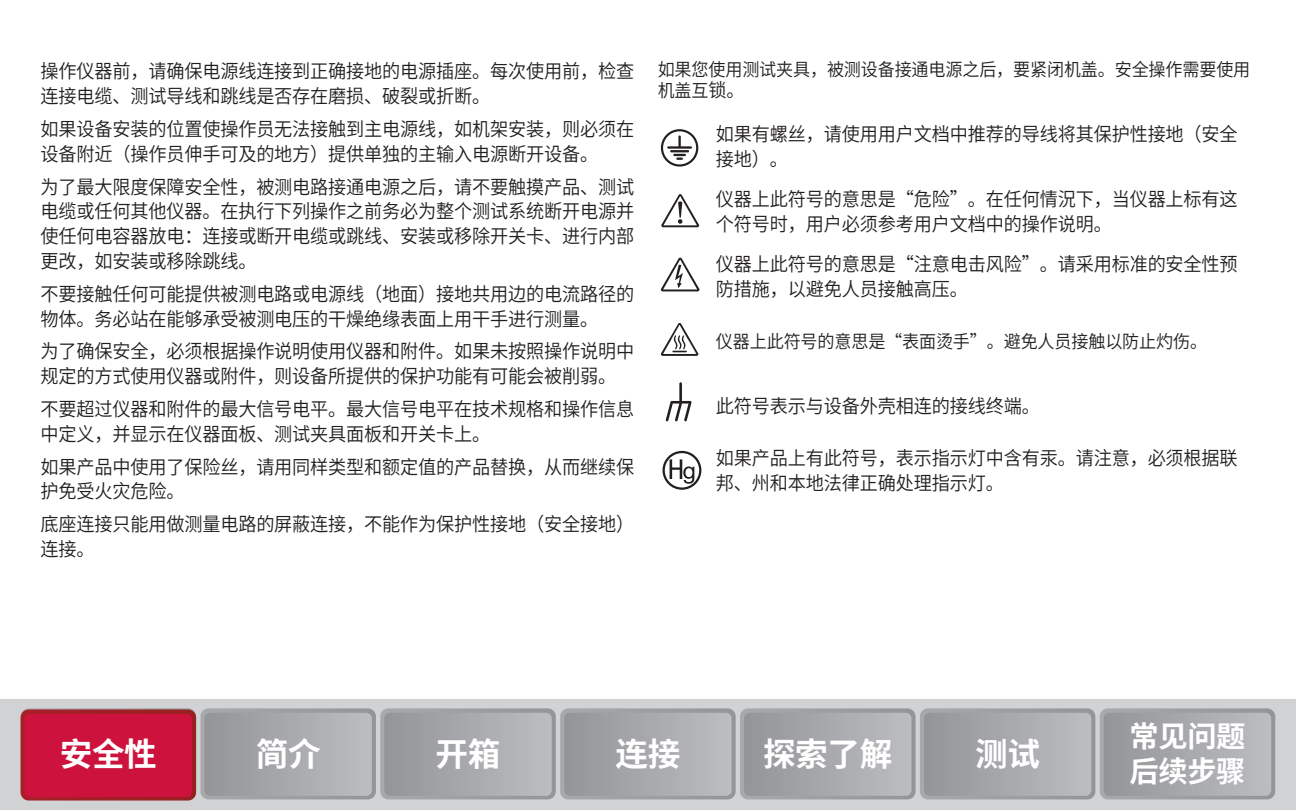
<style>
.page{position:relative;width:1296px;height:810px;background:#fff}
.page>*{position:absolute;margin:0;border:0;box-sizing:border-box;transform-origin:0 0}
.t1{font:700 32.62px "Source Han Sans CN";letter-spacing:-.01em;color:#fff}
.t2{font:700 29.25px/35.1px "Source Han Sans CN";letter-spacing:-.01em;color:#fff}
.t3{font:19.12px/24.8px "Source Han Sans CN";letter-spacing:-.01em;color:#231f20;scale:.95 1}
.t4{font:18px/20.7px "Source Han Sans CN";letter-spacing:-.01em;color:#231f20;scale:.95 1}
.s1{font-size:19.12px}
</style>
<div class="page">
<div style="left:0;top:699px;width:1296px;height:111px;background:#d1d2d4"></div>
<svg style="left:21px;top:708px;width:1254px;height:93px;background:#a8a7aa"></svg>
<div style="left:25px;top:714px;width:167px;height:83px;background:#cd123d;border-radius:6px"></div>
<svg style="left:661px;top:129px;width:37px;height:38px"></svg>
<div style="left:663px;top:131px;width:33px;height:33px;background:#fff;border-radius:50%"></div>
<svg style="left:667px;top:135px;width:25px;height:25px"></svg>
<svg style="left:661px;top:194px;width:38px;height:33px"></svg>
<svg style="left:661px;top:258px;width:38px;height:33px"></svg>
<svg style="left:661px;top:323px;width:37px;height:33px"></svg>
<svg style="left:666px;top:382px;width:26px;height:40px"></svg>
<svg style="left:663px;top:451px;width:38px;height:39px"></svg>
<svg style="left:665px;top:453px;width:34px;height:34px"></svg>
<svg style="left:670px;top:459px;width:24px;height:25px"></svg>
<p class="t3" style="left:40px;top:60px;width:627px">操作仪器前，请确保电源线连接到正确接地的电源插座。每次使用前，检查连接电缆、测试导线和跳线是否存在磨损、破裂或折断。</p>
<p class="t3" style="left:40px;top:117px;width:627px">如果设备安装的位置使操作员无法接触到主电源线，如机架安装，则必须在设备附近（操作员伸手可及的地方）提供单独的主输入电源断开设备。</p>
<p class="t3" style="left:40px;top:175px;width:627px;text-align:justify">为了最大限度保障安全性，被测电路接通电源之后，请不要触摸产品、测试电缆或任何其他仪器。在执行下列操作之前务必为整个测试系统断开电源并使任何电容器放电：连接或断开电缆或跳线、安装或移除开关卡、进行内部更改，如安装或移除跳线。</p>
<p class="t3" style="left:40px;top:282px;width:627px">不要接触任何可能提供被测电路或电源线（地面）接地共用边的电流路径的物体。务必站在能够承受被测电压的干燥绝缘表面上用干手进行测量。</p>
<p class="t3" style="left:40px;top:339px;width:627px">为了确保安全，必须根据操作说明使用仪器和附件。如果未按照操作说明中规定的方式使用仪器或附件，则设备所提供的保护功能有可能会被削弱。</p>
<p class="t3" style="left:40px;top:397px;width:627px">不要超过仪器和附件的最大信号电平。最大信号电平在技术规格和操作信息中定义，并显示在仪器面板、测试夹具面板和开关卡上。</p>
<p class="t3" style="left:40px;top:455px;width:627px">如果产品中使用了保险丝，请用同样类型和额定值的产品替换，从而继续保护免受火灾危险。</p>
<p class="t3" style="left:40px;top:512px;width:627px">底座连接只能用做测量电路的屏蔽连接，不能作为保护性接地（安全接地）连接。</p>
<p class="t4" style="left:658px;top:60px;width:625px">如果您使用测试夹具，被测设备接通电源之后，要紧闭机盖。安全操作需要使用机盖互<span class="s1">锁。</span></p>
<p class="t3" style="left:716px;top:122px;width:551px">如果有螺丝，请使用用户文档中推荐的导线将其保护性接地（安全接地）。</p>
<p class="t3" style="left:716px;top:187px;width:551px">仪器上此符号的意思是“危险”。在任何情況下，当仪器上标有这个符号时，用户必须参考用户文档中的操作说明。</p>
<p class="t3" style="left:716px;top:252px;width:551px">仪器上此符号的意思是“注意电击风险”。请采用标准的安全性预防措施，以避免人员接触高压。</p>
<p class="t4" style="left:716px;top:331px;width:518px">仪器上此符号的意思是“表面烫手”。避免人员接触以防止灼伤。</p>
<p class="t3" style="left:716px;top:394px;width:342px">此符号表示与设备外壳相连的接线终端。</p>
<p class="t3" style="left:716px;top:446px;width:551px">如果产品上有此符号，表示指示灯中含有汞。请注意，必须根据联邦、州和本地法律正确处理指示灯。</p>
<h1 class="t1" style="left:60px;top:735px;width:99px">安全性</h1>
<h1 class="t1" style="left:256px;top:735px;width:66px">简介</h1>
<h1 class="t1" style="left:436px;top:735px;width:66px">开箱</h1>
<h1 class="t1" style="left:615px;top:735px;width:66px">连接</h1>
<h1 class="t1" style="left:763px;top:735px;width:131px">探索了解</h1>
<h1 class="t1" style="left:975px;top:735px;width:66px">测试</h1>
<h2 class="t2" style="left:1129px;top:719px;width:118px">常见问题后续步骤</h2>
</div>
